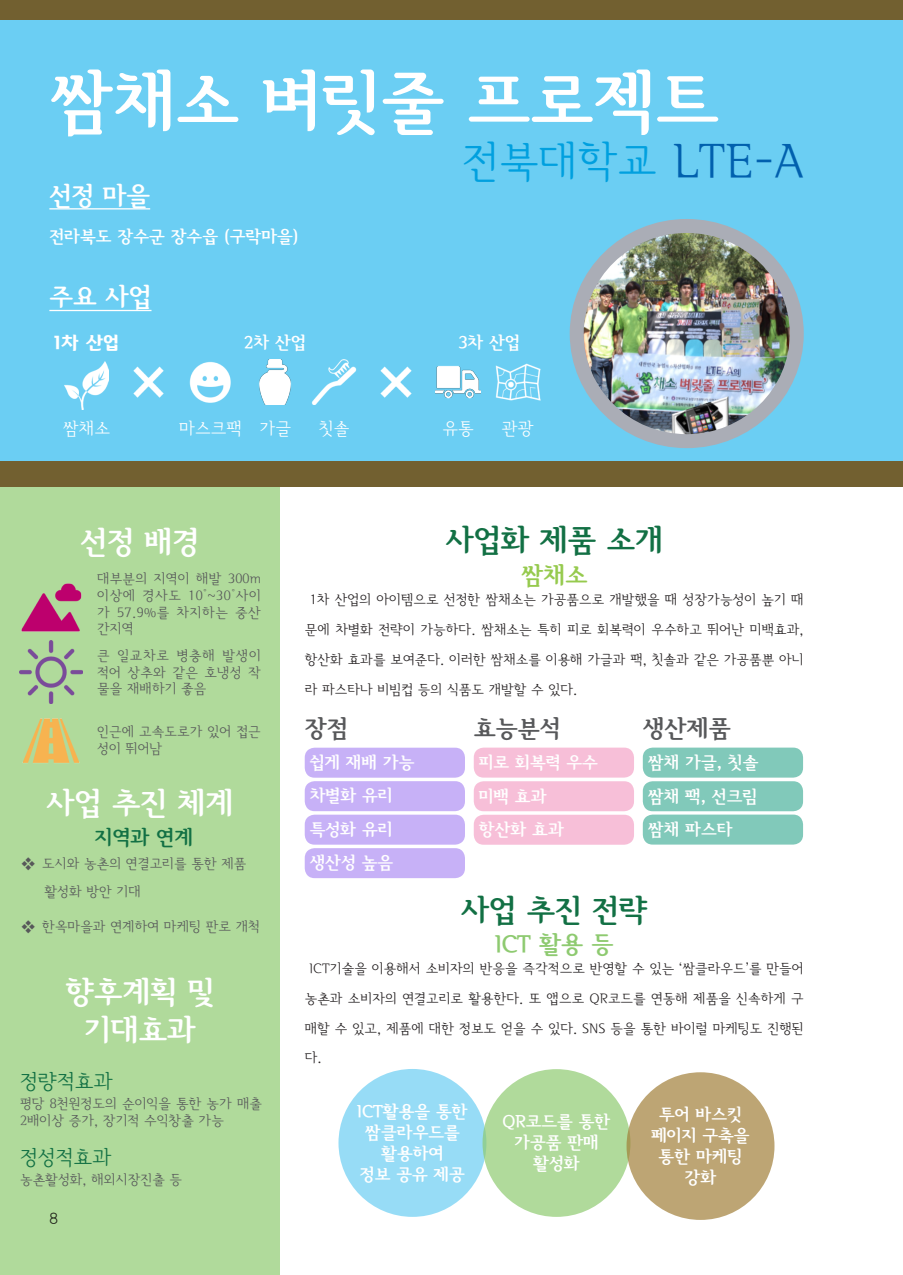
<style>
.page{position:relative;width:903px;height:1275px;background:#fff}
.page>*{position:absolute;margin:0;border:0;box-sizing:border-box;transform-origin:0 0}
.t1{font:70px "Seoul Hangang EB";color:#fff}
.t2{font:43.75px "Seoul Hangang L";color:#00a0df}
.t3{font:31.5px "Seoul Hangang EB";color:#fff}
.t4{font:31.5px "Seoul Hangang EB";color:#127044}
.t5{font:26.25px "Seoul Hangang EB";color:#fff}
.t6{font:24.5px "Seoul Hangang EB";color:#57585a}
.t7{font:24.5px "Seoul Hangang EB";color:#8eca70}
.t8{font:24.5px "Seoul Hangang EB";color:#96ca4e}
.t9{font:21px "Seoul Hangang L";color:#127044}
.t10{font:21px "Seoul Hangang EB";color:#127044}
.t11{font:17.5px/33.4px "Seoul Hangang EB";color:#fff}
.t12{font:17.5px "Seoul Hangang L";color:#fff}
.t13{font:17.5px "Korean HNBRA B";color:#fff}
.t14{font:14px/29.8px "Seoul Hangang L";color:#231f20;text-align:justify}
.t15{font:14px/16.8px "Seoul Hangang L";color:#57585a;text-align:justify}
.t16{font:14px "Korean DREAM1 R";color:#231f20}
.s1{font-size:49px;color:#0160ae}
.s2{font-size:17.5px}
</style>
<div class="page">
<div style="left:0;top:486px;width:280px;height:789px;background:#b0da9b"></div>
<div style="left:0;top:0;width:902px;height:486px;background:#726030"></div>
<div style="left:0;top:20px;width:902px;height:441px;background:#6bcef3"></div>
<hr style="left:49px;top:208px;width:101px;height:1px;background:#fff">
<hr style="left:49px;top:310px;width:102px;height:1px;background:#fff">
<img style="left:65px;top:361px;width:44px;height:48px">
<img style="left:189px;top:361px;width:42px;height:42px">
<img style="left:259px;top:360px;width:32px;height:45px">
<img style="left:312px;top:360px;width:44px;height:45px">
<img style="left:436px;top:365px;width:45px;height:34px">
<img style="left:495px;top:363px;width:45px;height:38px">
<img style="left:21px;top:583px;width:61px;height:49px">
<img style="left:19px;top:641px;width:63px;height:63px">
<div style="left:338px;top:1069px;width:148px;height:148px;background:#97dcf6;border-radius:50%"></div>
<div style="left:482px;top:1069px;width:148px;height:148px;background:#b0da9b;border-radius:50%"></div>
<div style="left:626px;top:1072px;width:148px;height:148px;background:#bda574;border-radius:50%"></div>
<img style="left:133px;top:366px;width:31px;height:32px">
<img style="left:380px;top:366px;width:32px;height:32px">
<div style="left:305px;top:748px;width:160px;height:30px;background:#c7b1f7;border-radius:10px"></div>
<div style="left:305px;top:781px;width:160px;height:30px;background:#c7b1f7;border-radius:10px"></div>
<div style="left:305px;top:815px;width:160px;height:30px;background:#c7b1f7;border-radius:10px"></div>
<div style="left:305px;top:848px;width:160px;height:30px;background:#c7b1f7;border-radius:10px"></div>
<div style="left:474px;top:748px;width:160px;height:30px;background:#f7bfd8;border-radius:10px"></div>
<div style="left:474px;top:781px;width:160px;height:30px;background:#f7bfd8;border-radius:10px"></div>
<div style="left:474px;top:815px;width:160px;height:30px;background:#f7bfd8;border-radius:10px"></div>
<div style="left:643px;top:781px;width:160px;height:30px;background:#81c9ba;border-radius:10px"></div>
<div style="left:643px;top:815px;width:160px;height:30px;background:#81c9ba;border-radius:10px"></div>
<img style="left:577px;top:226px;width:219px;height:215px">
<div style="left:570px;top:219px;width:234px;height:229px;border:14px solid #aaadb6;border-radius:50%"></div>
<img style="left:22px;top:718px;width:58px;height:45px">
<div style="left:643px;top:748px;width:160px;height:30px;background:#81c9ba;border-radius:10px"></div>
<p class="t1" style="left:49px;top:58px;width:671px">쌈채소 벼릿줄 프로젝트</p>
<p class="t5" style="left:49px;top:179px;width:102px">선정 마을</p>
<p class="t11" style="left:49px;top:219px;width:251px">전라북도 장수군 장수읍 (구락마을)</p>
<p class="t5" style="left:49px;top:281px;width:104px">주요 사업</p>
<p class="t13" style="left:54px;top:333px;width:66px">1차 산업</p>
<p class="t11" style="left:245px;top:325px;width:63px">2차 산업</p>
<p class="t2" style="left:462px;top:138px;width:343px">전북대학교 <span class="s1">LTE-A</span></p>
<p class="t11" style="left:459px;top:325px;width:63px">3차 산업</p>
<p class="t12" style="left:63px;top:419px;width:49px">쌈채소</p>
<p class="t12" style="left:179px;top:419px;width:64px">마스크팩</p>
<p class="t12" style="left:259px;top:419px;width:33px">가글</p>
<p class="t12" style="left:319px;top:419px;width:32px">칫솔</p>
<p class="t12" style="left:442px;top:419px;width:33px">유통</p>
<p class="t12" style="left:502px;top:419px;width:33px">관광</p>
<p class="t3" style="left:81px;top:523px;width:120px">선정 배경</p>
<p class="t4" style="left:445px;top:521px;width:219px">사업화 제품 소개</p>
<p class="t15" style="left:97px;top:570px;width:165px">대부분의 지역이 해발 300m</p>
<p class="t8" style="left:521px;top:560px;width:68px">쌈채소</p>
<p class="t15" style="left:97px;top:587px;width:165px">이상에 경사도 10˚~30˚사이 가 57.9%를 차지하는 중산 간지역</p>
<p class="t15" style="left:97px;top:647px;width:165px">큰 일교차로 병충해 발생이 적어 상추와 같은 호냉성 작 물을 재배하기 좋음</p>
<p class="t6" style="left:305px;top:713px;width:45px">장점</p>
<p class="t6" style="left:474px;top:713px;width:88px">효능분석</p>
<p class="t6" style="left:643px;top:713px;width:89px">생산제품</p>
<p class="t14" style="left:305px;top:585px;width:500px;text-indent:5px">1차 산업의 아이템으로 선정한 쌈채소는 가공품으로 개발했을 때 성장가능성이 높기 때 문에 차별화 전략이 가능하다. 쌈채소는 특히 피로 회복력이 우수하고 뛰어난 미백효과, 항산화 효과를 보여준다. 이러한 쌈채소를 이용해 가글과 팩, 칫솔과 같은 가공품뿐 아니 라 파스타나 비빔컵 등의 식품도 개발할 수 있다.</p>
<p class="t15" style="left:97px;top:724px;width:165px">인근에 고속도로가 있어 접근 성이 뛰어남</p>
<p class="t11" style="left:648px;top:745px;width:112px">쌈채 가글, 칫솔</p>
<p class="t11" style="left:310px;top:745px;width:106px">쉽게 재배 가능 차별화 유리 특성화 유리 생산성 높음</p>
<p class="t11" style="left:479px;top:745px;width:121px">피로 회복력 우수 미백 효과 항산화 효과</p>
<p class="t11" style="left:648px;top:779px;width:111px">쌈채 팩, 선크림</p>
<p class="t11" style="left:648px;top:812px;width:87px">쌈채 파스타</p>
<p class="t3" style="left:46px;top:784px;width:189px">사업 추진 체계</p>
<p class="t10" style="left:95px;top:824px;width:100px">지역과 연계</p>
<p class="t15" style="left:20px;top:855px;width:228px"><span class="s2">❖</span> 도시와 농촌의 연결고리를 통한 제품</p>
<p class="t15" style="left:44px;top:883px;width:98px">활성화 방안 기대</p>
<p class="t15" style="left:20px;top:918px;width:241px"><span class="s2">❖</span> 한옥마을과 연계하여 마케팅 판로 개척</p>
<p class="t4" style="left:461px;top:891px;width:188px">사업 추진 전략</p>
<p class="t7" style="left:495px;top:930px;width:120px">ICT 활용 등</p>
<p class="t3" style="left:65px;top:973px;width:150px">향후계획 및</p>
<p class="t3" style="left:84px;top:1011px;width:113px">기대효과</p>
<p class="t9" style="left:20px;top:1070px;width:94px">정량적효과</p>
<p class="t15" style="left:20px;top:1095px;width:244px">평당 8천원정도의 순이익을 통한 농가 매출<br>2배이상 증가, 장기적 수익창출 가능</p>
<p class="t9" style="left:20px;top:1146px;width:93px">정성적효과</p>
<p class="t15" style="left:20px;top:1171px;width:164px">농촌활성화, 해외시장진출 등</p>
<p class="t16" style="left:50px;top:1211px;width:10px">8</p>
<p class="t14" style="left:305px;top:954px;width:500px;text-indent:5px">ICT기술을 이용해서 소비자의 반응을 즉각적으로 반영할 수 있는 ‘쌈클라우드’를 만들어 농촌과 소비자의 연결고리로 활용한다. 또 앱으로 QR코드를 연동해 제품을 신속하게 구 매할 수 있고, 제품에 대한 정보도 얻을 수 있다. SNS 등을 통한 바이럴 마케팅도 진행된 다.</p>
<p class="t11" style="left:357px;top:1094px;width:112px">ICT활용을 통한</p>
<p class="t11" style="left:365px;top:1115px;width:97px">쌈클라우드를</p>
<p class="t11" style="left:381px;top:1136px;width:64px">활용하여</p>
<p class="t11" style="left:360px;top:1157px;width:107px">정보 공유 제공</p>
<p class="t11" style="left:502px;top:1104px;width:109px">QR코드를 통한</p>
<p class="t11" style="left:514px;top:1125px;width:86px">가공품 판매</p>
<p class="t11" style="left:533px;top:1146px;width:48px">활성화</p>
<p class="t11" style="left:659px;top:1097px;width:84px">투어 바스킷</p>
<p class="t11" style="left:651px;top:1118px;width:100px">페이지 구축을</p>
<p class="t11" style="left:658px;top:1139px;width:85px">통한 마케팅</p>
<p class="t11" style="left:684px;top:1160px;width:33px">강화</p>
</div>
